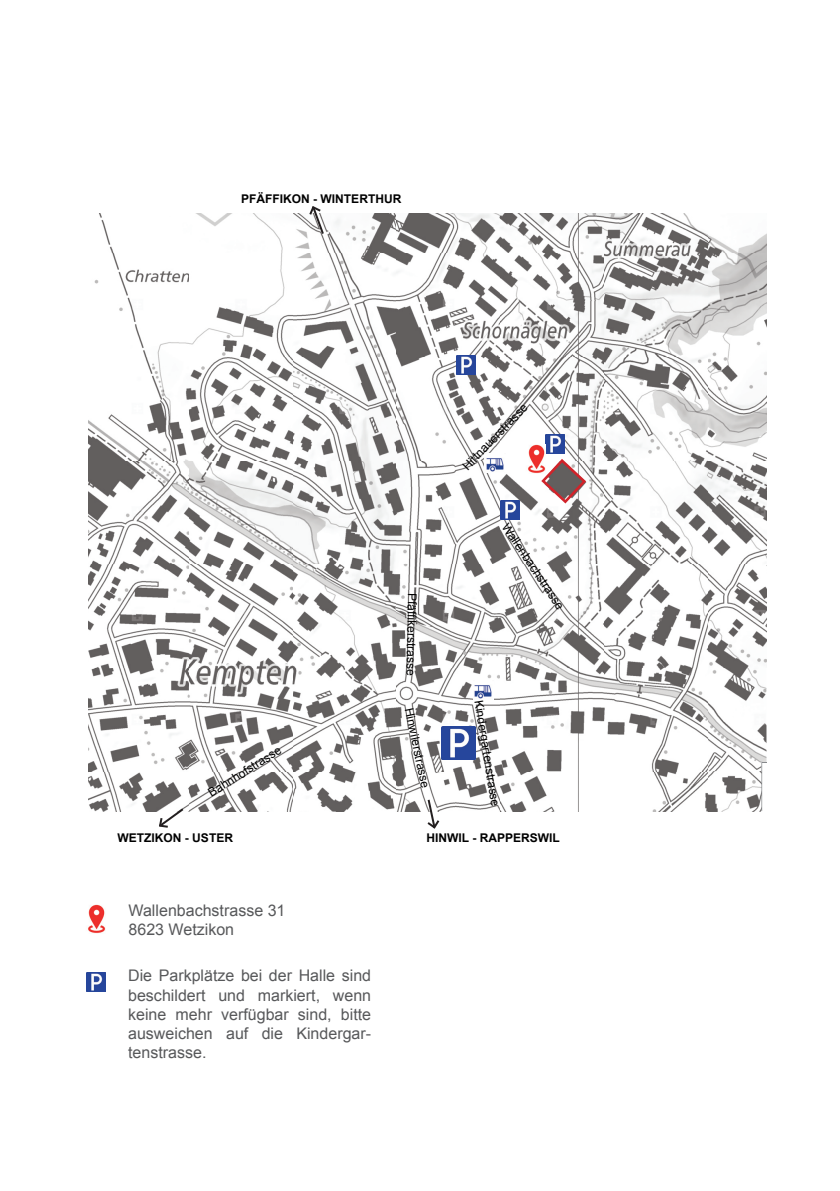
<style>
.page{position:relative;width:840px;height:1191px;background:#fff}
.page>*{position:absolute;margin:0;border:0;box-sizing:border-box;transform-origin:0 0}
.t1{font:16px/19.2px "Arial";color:#57585a}
.t2{font:12px "Arial";color:#000}
.t3{font:700 12px "Arial";color:#000}
</style>
<div class="page">
<img style="left:88px;top:771px;width:673px;height:40px">
<img style="left:88px;top:213px;width:678px;height:558px">
<svg style="left:761px;top:762px;width:5px;height:49px"></svg>
<svg style="left:541px;top:459px;width:44px;height:44px"></svg>
<img style="left:441px;top:726px;width:34px;height:34px">
<img style="left:500px;top:500px;width:19px;height:19px">
<img style="left:545px;top:435px;width:19px;height:19px">
<img style="left:456px;top:356px;width:19px;height:19px">
<img style="left:525px;top:444px;width:20px;height:29px">
<img style="left:473px;top:681px;width:20px;height:18px">
<img style="left:484px;top:453px;width:21px;height:19px">
<img style="left:86px;top:972px;width:19px;height:19px">
<svg style="left:427px;top:799px;width:12px;height:29px"></svg>
<svg style="left:159px;top:808px;width:24px;height:19px"></svg>
<svg style="left:309px;top:206px;width:15px;height:28px"></svg>
<img style="left:88px;top:904px;width:18px;height:29px">
<p class="t3" style="left:241px;top:191px;width:161px">PFÄFFIKON - WINTERTHUR</p>
<p class="t2" style="left:205px;top:786px;width:85px;rotate:-32deg">Bahnhofstrasse</p>
<p class="t2" style="left:420px;top:593px;width:84px;rotate:91deg">Pfäffikerstrasse</p>
<p class="t2" style="left:416px;top:706px;width:83px;rotate:78deg">Hinwilerstrasse</p>
<p class="t2" style="left:459px;top:462px;width:89px;rotate:-46deg">Hittnauerstrasse</p>
<p class="t2" style="left:511px;top:520px;width:102px;rotate:56deg">Wallenbachstrasse</p>
<p class="t2" style="left:486px;top:699px;width:109px;rotate:81deg">Kindergartenstrasse</p>
<p class="t3" style="left:117px;top:830px;width:117px">WETZIKON - USTER</p>
<p class="t3" style="left:426px;top:830px;width:135px">HINWIL - RAPPERSWIL</p>
<p class="t1" style="left:128px;top:900px;width:158px">Wallenbachstrasse 31<br>8623 Wetzikon</p>
<p class="t1" style="left:128px;top:966px;width:244px;text-align:justify">Die Parkplätze bei der Halle sind beschildert und markiert, wenn keine mehr verfügbar sind, bitte ausweichen auf die Kindergar&shy;tenstrasse.</p>
</div>
